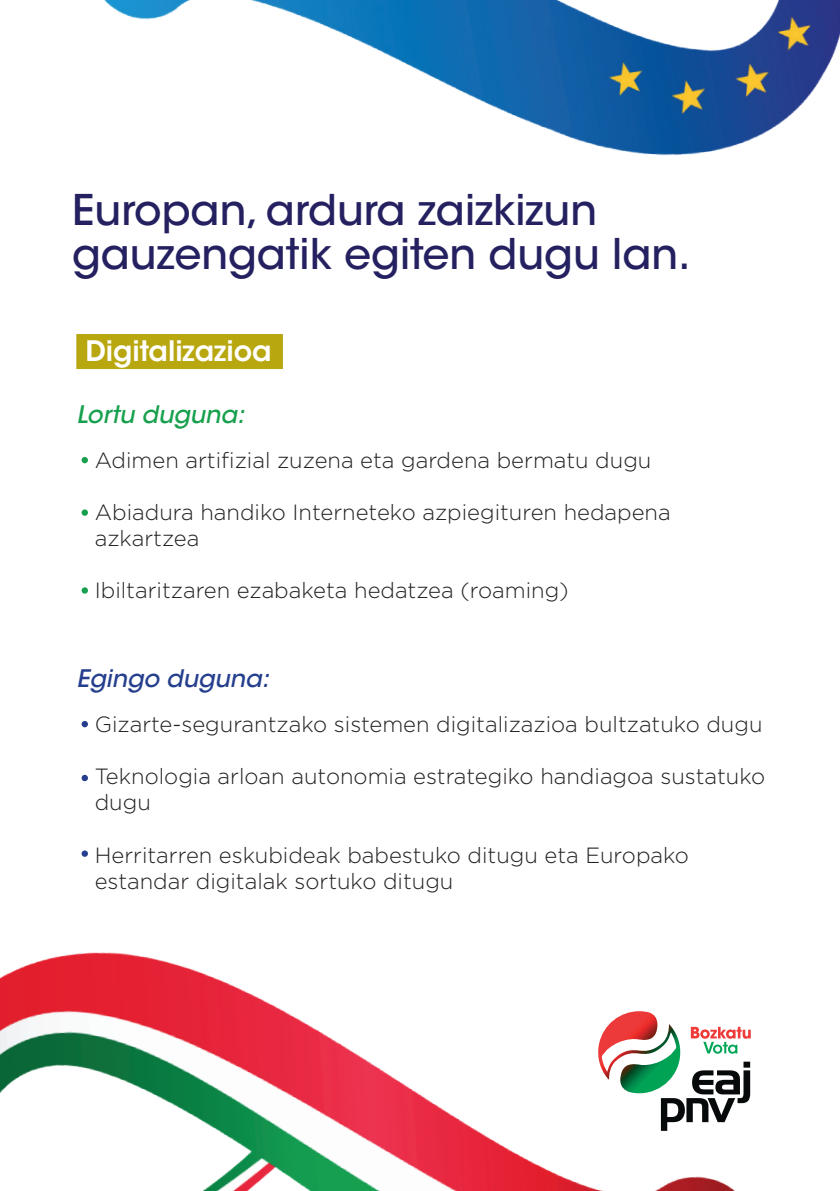
<style>
.page{position:relative;width:840px;height:1191px;background:#fff}
.page>*{position:absolute;margin:0;border:0;box-sizing:border-box;transform-origin:0 0}
.t1{font:500 42px/44px "ITC Avant Garde Std";color:#252161}
.t2{font:600 28px "ITC Avant Garde Std";color:#fff}
.t3{font:italic 500 24px "ITC Avant Garde Std";color:#253f8e}
.t4{font:italic 500 24px "ITC Avant Garde Std";color:#16a04d}
.t5{font:300 22px/26px "Gotham";color:#231f20}
</style>
<div class="page">
<img style="left:0;top:952px;width:751px;height:239px">
<div style="left:77px;top:334px;width:205px;height:35px;background:#b9a710"></div>
<img style="left:104px;top:0;width:735px;height:156px">
<svg style="left:82px;top:457px;width:6px;height:6px"></svg>
<svg style="left:82px;top:721px;width:6px;height:6px"></svg>
<div style="left:82px;top:509px;width:6px;height:7px;background:#16a04d;border-radius:50%"></div>
<svg style="left:82px;top:587px;width:6px;height:6px"></svg>
<svg style="left:82px;top:775px;width:6px;height:6px"></svg>
<div style="left:82px;top:850px;width:6px;height:7px;background:#253f8e;border-radius:50%"></div>
<svg style="left:660px;top:1061px;width:89px;height:69px"></svg>
<img style="left:596px;top:1011px;width:85px;height:85px">
<svg style="left:690px;top:1026px;width:60px;height:27px"></svg>
<h1 class="t1" style="left:72px;top:188px;width:619px">Europan, ardura zaizkizun gauzengatik egiten dugu lan.</h1>
<p class="t2" style="left:85px;top:333px;width:188px">Digitalizazioa</p>
<p class="t4" style="left:77px;top:399px;width:169px">Lortu duguna:</p>
<p class="t5" style="left:95px;top:447px;width:557px">Adimen artifizial zuzena eta gardena bermatu dugu</p>
<p class="t5" style="left:95px;top:499px;width:577px">Abiadura handiko Interneteko azpiegituren hedapena azkartzea</p>
<p class="t5" style="left:95px;top:577px;width:475px">Ibiltaritzaren ezabaketa hedatzea (roaming)</p>
<p class="t3" style="left:77px;top:663px;width:194px">Egingo duguna:</p>
<p class="t5" style="left:95px;top:711px;width:668px">Gizarte-segurantzako sistemen digitalizazioa bultzatuko dugu</p>
<p class="t5" style="left:95px;top:763px;width:671px">Teknologia arloan autonomia estrategiko handiagoa sustatuko dugu</p>
<p class="t5" style="left:95px;top:841px;width:595px">Herritarren eskubideak babestuko ditugu eta Europako estandar digitalak sortuko ditugu</p>
</div>
